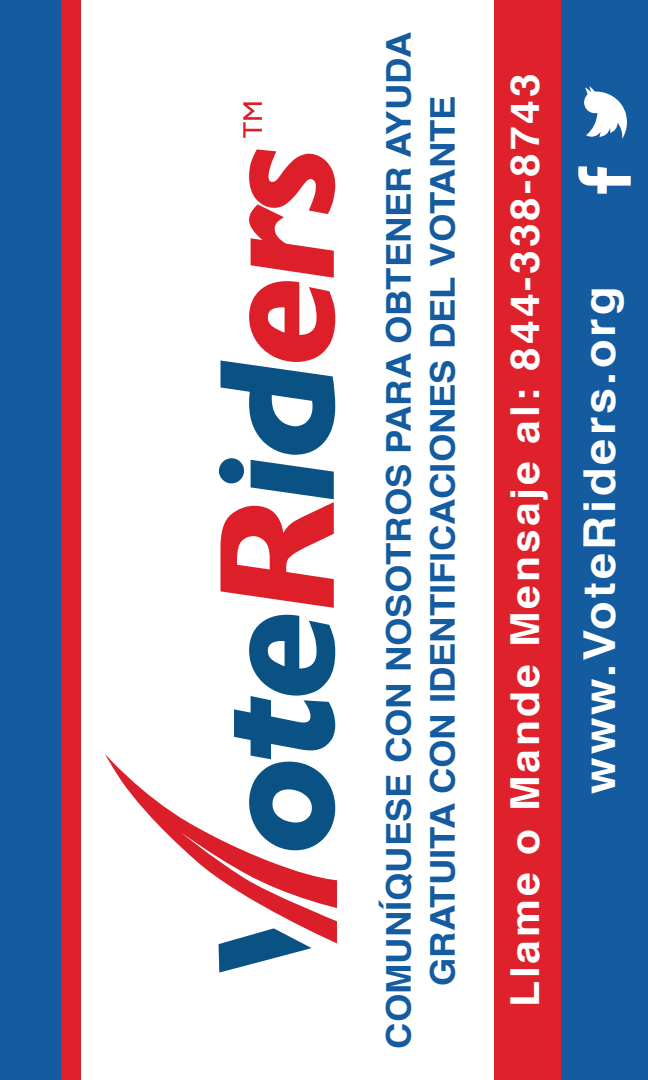
<style>
.page{position:relative;width:648px;height:1080px;background:#fff}
.page>*{position:absolute;margin:0;border:0;box-sizing:border-box;transform-origin:0 0}
.t1{font:700 44px "Helvetica";letter-spacing:.065em;color:#fff;scale:1.07 1}
.t2{font:700 40px "Helvetica";letter-spacing:.065em;color:#fff;scale:1.07 1}
.t3{font:700 34px/44px "Helvetica";color:#145ba0;text-align:center;scale:1.07 1}
</style>
<div class="page">
<div style="left:494px;top:0;width:82px;height:1080px;background:#de212a"></div>
<div style="left:562px;top:0;width:86px;height:1080px;background:#145ba0"></div>
<svg style="left:234px;top:615px;width:101px;height:139px"></svg>
<svg style="left:219px;top:149px;width:116px;height:459px"></svg>
<svg style="left:219px;top:943px;width:93px;height:30px"></svg>
<svg style="left:105px;top:754px;width:232px;height:189px"></svg>
<svg style="left:243px;top:102px;width:19px;height:36px"></svg>
<svg style="left:584px;top:86px;width:43px;height:53px"></svg>
<svg style="left:578px;top:166px;width:53px;height:28px"></svg>
<div style="left:60px;top:0;width:21px;height:1080px;background:#de212a"></div>
<div style="left:0;top:0;width:60px;height:1080px;background:#145ba0"></div>
<p class="t3" style="left:377px;top:1049px;width:952px;rotate:-90deg">COMUNÍQUESE CON NOSOTROS PARA OBTENER AYUDA<br>GRATUITA CON IDENTIFICACIONES DEL VOTANTE</p>
<p class="t2" style="left:493px;top:1007px;width:874px;rotate:-90deg">Llame o Mande Mensaje al: 844-338-8743</p>
<p class="t1" style="left:564px;top:794px;width:476px;rotate:-90deg">www.VoteRiders.org</p>
</div>
